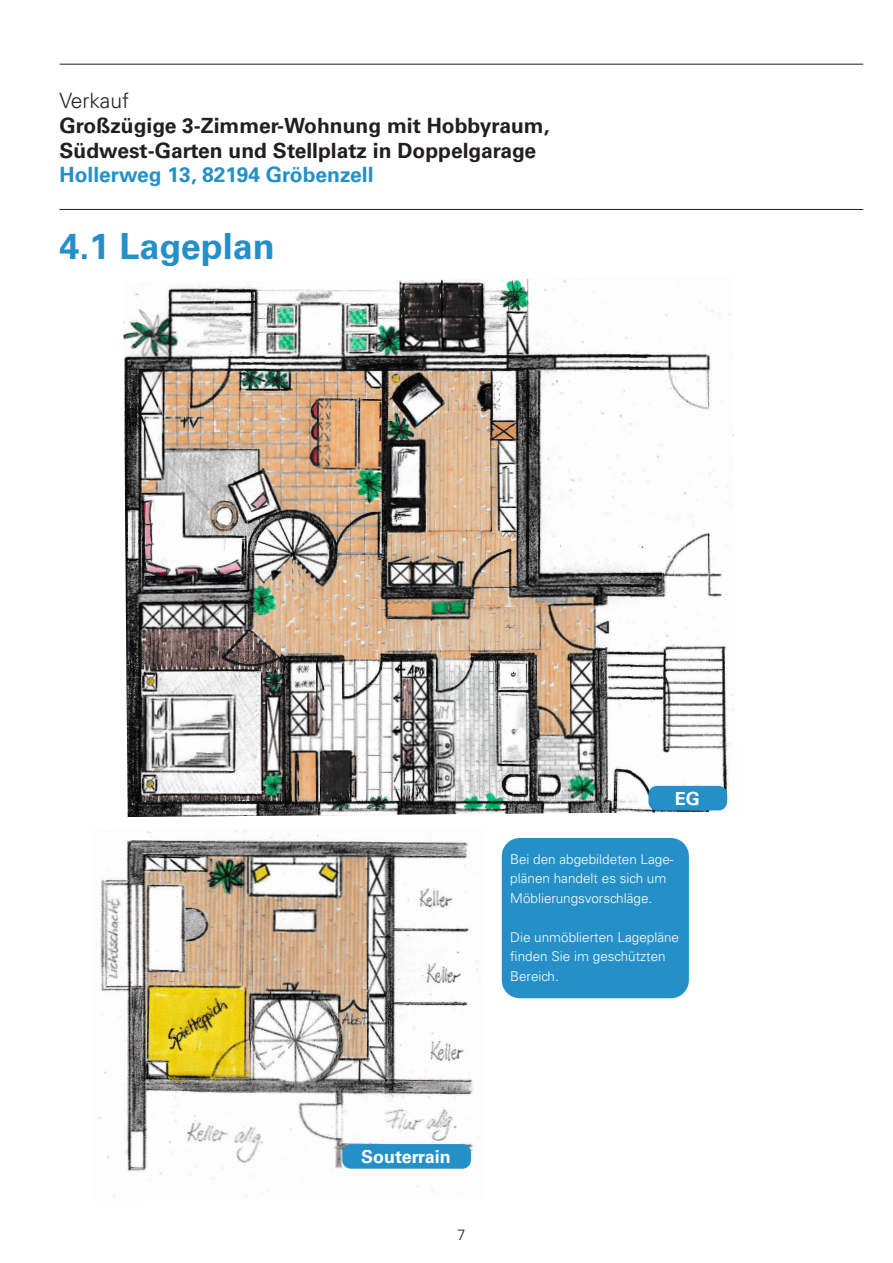
<style>
.page{position:relative;width:893px;height:1263px;background:#fff}
.page>*{position:absolute;margin:0;border:0;box-sizing:border-box;transform-origin:0 0}
.Überschrift{font:700 36px "Univers LT Std";color:#2590c8}
.t1{font:700 21px/24.8px "Univers LT Std";color:#231f20}
.t2{font:700 21px "Univers LT Std";color:#2590c8}
.t3{font:300 21px "Univers LT Std";color:#231f20}
.t4{font:700 18px "Univers LT Std";color:#fff}
.t5{font:300 15px "Univers LT Std";color:#231f20}
.t6{font:300 13.5px/19.5px "Univers LT Std";color:#fff}
</style>
<div class="page">
<div style="left:502px;top:838px;width:187px;height:160px;background:#2590c8;border-radius:18px"></div>
<img style="left:123px;top:278px;width:611px;height:539px">
<img style="left:98px;top:830px;width:382px;height:367px">
<div style="left:342px;top:1144px;width:129px;height:25px;background:#2590c8;border-radius:9px"></div>
<div style="left:648px;top:786px;width:79px;height:24px;background:#2590c8;border-radius:9px"></div>
<hr style="left:60px;top:209px;width:803px;height:1px;background:#231f20">
<hr style="left:60px;top:64px;width:803px;height:1px;background:#231f20">
<h2 class="t3" style="left:60px;top:88px;width:71px">Verkauf</h2>
<h2 class="t1" style="left:60px;top:113px;width:491px">Großzügige 3-Zimmer-Wohnung mit Hobbyraum,<br>Südwest-Garten und Stellplatz in Doppelgarage</h2>
<h2 class="t2" style="left:60px;top:163px;width:315px">Hollerweg 13, 82194 Gröbenzell</h2>
<p class="Überschrift" style="left:60px;top:225px;width:217px">4.1 Lageplan</p>
<p class="t4" style="left:675px;top:788px;width:27px">EG</p>
<p class="t6" style="left:510px;top:849px;width:164px">Bei den abgebildeten Lage&shy;plänen handelt es sich um<br>Möblierungsvorschläge.</p>
<p class="t6" style="left:510px;top:927px;width:170px">Die unmöblierten Lagepläne finden Sie im geschützten<br>Bereich.</p>
<p class="t4" style="left:361px;top:1146px;width:91px">Souterrain</p>
<p class="t5" style="left:457px;top:1225px;width:10px">7</p>
</div>
